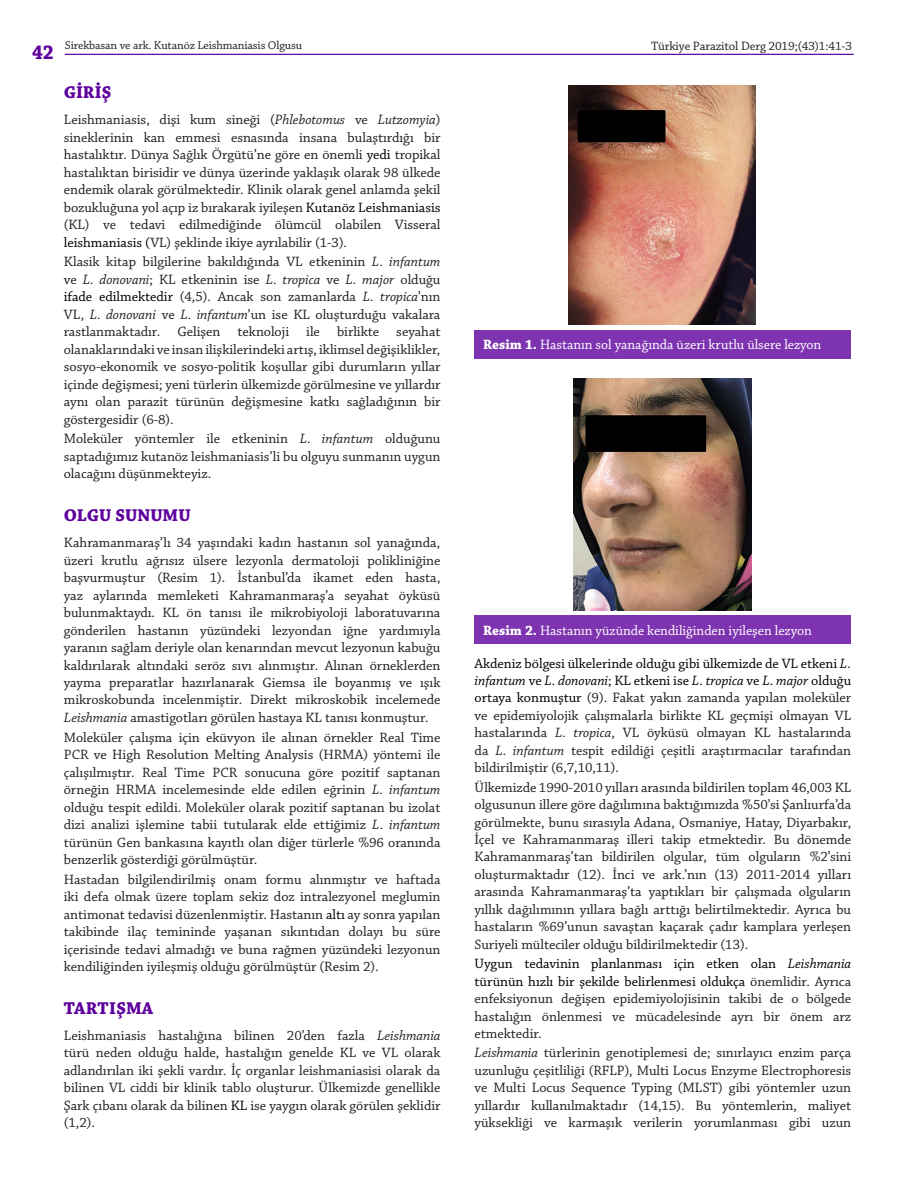
<style>
.page{position:relative;width:915px;height:1191px;background:#fff}
.page>*{position:absolute;margin:0;border:0;box-sizing:border-box;transform-origin:0 0}
.t1{font:700 21px "Chaparral Pro";color:#5e009e;scale:.92 1}
.t2{font:700 18px "Chaparral Pro";color:#5e009e}
.t3{font:14.25px/17.5px "Chaparral Pro";letter-spacing:-.005em;color:#231f20;text-align:justify}
.t4{font:14.25px "Chaparral Pro";color:#fff}
.t5{font:12.75px "Chaparral Pro";letter-spacing:-.01em;color:#231f20}
.t6{font:12px "Chaparral Pro";letter-spacing:-.01em;color:#231f20}
.s1{font-style:italic}
.s2{color:#000}
.s3{font-weight:700}
.s4{font-style:italic;color:#000}
</style>
<div class="page">
<hr style="left:65px;top:54px;width:788px;height:1px;background:#5e009e">
<div style="left:474px;top:330px;width:376px;height:28px;background:#7e33b1"></div>
<img style="left:568px;top:86px;width:187px;height:238px">
<div style="left:474px;top:615px;width:376px;height:29px;background:#7e33b1"></div>
<img style="left:573px;top:379px;width:178px;height:231px">
<p class="t6" style="left:65px;top:39px;width:238px">Sirekbasan ve ark. Kutanöz Leishmaniasis Olgusu</p>
<h1 class="t1" style="left:32px;top:40px;width:25px">42</h1>
<p class="t5" style="left:650px;top:39px;width:203px">Türkiye Parazitol Derg 2019;(43)1:41-3</p>
<p class="t2" style="left:64px;top:82px;width:49px">GİRİŞ</p>
<p class="t3" style="left:64px;top:112px;width:378px">Leishmaniasis, dişi kum sineği (<span class="s1">Phlebotomus</span> ve <span class="s1">Lutzomyia</span>) sineklerinin kan emmesi esnasında insana bulaştırdığı bir hastalıktır. Dünya Sağlık Örgütü’ne göre en önemli <span class="s2">yedi</span> tropikal hastalıktan birisidir ve dünya üzerinde yaklaşık olarak 98 ülkede endemik olarak görülmektedir. Klinik olarak genel anlamda şekil bozukluğuna yol açıp iz bırakarak iyileşen <span class="s2">Kutanöz Leishmaniasis </span>(KL) ve tedavi edilmediğinde ölümcül olabilen Visseral <span class="s2">leishmaniasis (</span>VL) şeklinde ikiye ayrılabilir (1-3).</p>
<p class="t3" style="left:64px;top:254px;width:378px">Klasik kitap bilgilerine bakıldığında VL etkeninin <span class="s1">L. infantum </span>ve <span class="s1">L. donovani</span>; KL etkeninin ise <span class="s1">L. tropica</span> ve <span class="s1">L. major</span> olduğu <span class="s2">ifade edilmektedir</span> (4,5). Ancak son zamanlarda <span class="s1">L. tropica</span>’nın VL, <span class="s1">L. donovani</span> ve <span class="s1">L. infantum</span>’un ise KL oluşturduğu vakalara rastlanmaktadır. Gelişen teknoloji ile birlikte seyahat olanaklarındaki ve insan ilişkilerindeki artış, iklimsel değişiklikler, sosyo-ekonomik ve sosyo-politik koşullar gibi durumların yıllar içinde değişmesi; yeni türlerin ülkemizde görülmesine ve yıllardır aynı olan parazit türünün değişmesine katkı sağladığının bir göstergesidir (6-8).</p>
<p class="t3" style="left:64px;top:431px;width:378px">Moleküler yöntemler ile etkeninin <span class="s1">L. infantum</span> olduğunu saptadığımız kutanöz leishmaniasis’li bu olguyu sunmanın uygun olacağını düşünmekteyiz.</p>
<p class="t2" style="left:64px;top:505px;width:128px">OLGU SUNUMU</p>
<p class="t3" style="left:64px;top:534px;width:378px">Kahramanmaraş’lı 34 yaşındaki kadın hastanın sol yanağında, üzeri krutlu ağrısız ülsere lezyonla dermatoloji polikliniğine başvurmuştur (Resim 1). İstanbul’da ikamet eden hasta, yaz aylarında memleketi Kahramanmaraş’a seyahat öyküsü bulunmaktaydı. KL ön tanısı ile mikrobiyoloji laboratuvarına gönderilen hastanın yüzündeki lezyondan iğne yardımıyla yaranın sağlam deriyle olan kenarından mevcut lezyonun kabuğu kaldırılarak altındaki seröz sıvı alınmıştır. Alınan örneklerden yayma preparatlar hazırlanarak Giemsa ile boyanmış ve ışık mikroskobunda incelenmiştir. Direkt mikroskobik incelemede <span class="s1">Leishmania</span> amastigotları görülen hastaya KL tanısı konmuştur.</p>
<p class="t3" style="left:64px;top:729px;width:378px">Moleküler çalışma için eküvyon ile alınan örnekler Real Time PCR ve High Resolution Melting Analysis (HRMA) yöntemi ile çalışılmıştır. Real Time PCR sonucuna göre pozitif saptanan örneğin HRMA incelemesinde elde edilen eğrinin <span class="s1">L. infantum </span>olduğu tespit edildi. Moleküler olarak pozitif saptanan bu izolat dizi analizi işlemine tabii tutularak elde ettiğimiz <span class="s1">L. infantum </span>türünün Gen bankasına kayıtlı olan diğer türlerle %96 oranında benzerlik gösterdiği görülmüştür.</p>
<p class="t3" style="left:64px;top:871px;width:378px">Hastadan bilgilendirilmiş onam formu alınmıştır ve haftada iki defa olmak üzere toplam sekiz doz intralezyonel meglumin antimonat tedavisi düzenlenmiştir. Hastanın <span class="s2">altı</span> ay sonra yapılan takibinde ilaç temininde yaşanan sıkıntıdan dolayı bu süre içerisinde tedavi almadığı ve buna rağmen yüzündeki lezyonun kendiliğinden iyileşmiş olduğu görülmüştür (Resim 2).</p>
<p class="t2" style="left:64px;top:997px;width:91px">TARTIŞMA</p>
<p class="t3" style="left:64px;top:1027px;width:378px">Leishmaniasis hastalığına bilinen 20’den fazla <span class="s1">Leishmania </span>türü neden olduğu halde, hastalığın genelde KL ve VL olarak adlandırılan iki şekli vardır. İç organlar leishmaniasisi olarak da bilinen VL ciddi bir klinik tablo oluşturur. Ülkemizde genellikle Şark çıbanı olarak da bilinen <span class="s2">KL</span> ise yaygın olarak görülen şeklidir (1,2).</p>
<p class="t4" style="left:483px;top:337px;width:339px"><span class="s3">Resim 1.</span> Hastanın sol yanağında üzeri krutlu ülsere lezyon</p>
<p class="t4" style="left:483px;top:623px;width:330px"><span class="s3">Resim 2.</span> Hastanın yüzünde kendiliğinden iyileşen lezyon</p>
<p class="t3" style="left:474px;top:655px;width:378px"><span class="s2">Akdeniz bölgesi ülkelerinde olduğu gibi ülkemizde de VL etkeni</span> <span class="s4">L. infantum</span> <span class="s2">ve</span> <span class="s4">L. donovani</span><span class="s2">; KL etkeni ise</span> <span class="s4">L. tropica</span> <span class="s2">ve</span> <span class="s4">L. major</span> <span class="s2">olduğu ortaya konmuştur</span> (9). Fakat yakın zamanda yapılan moleküler ve epidemiyolojik çalışmalarla birlikte KL geçmişi olmayan VL hastalarında <span class="s1">L. tropica</span>, VL öyküsü olmayan KL hastalarında da <span class="s1">L. infantum</span> tespit edildiği çeşitli araştırmacılar tarafından bildirilmiştir (6,7,10,11).</p>
<p class="t3" style="left:474px;top:779px;width:378px">Ülkemizde 1990-2010 yılları arasında bildirilen toplam 46,003 KL olgusunun illere göre dağılımına baktığımızda %50’si Şanlıurfa’da görülmekte, bunu sırasıyla Adana, Osmaniye, Hatay, Diyarbakır, İçel ve Kahramanmaraş illeri takip etmektedir. Bu dönemde Kahramanmaraş’tan bildirilen olgular, tüm olguların %2’sini oluşturmaktadır (12). İnci ve ark.’nın (13) 2011-2014 yılları arasında Kahramanmaraş’ta yaptıkları bir çalışmada olguların yıllık dağılımının yıllara bağlı arttığı belirtilmektedir. Ayrıca bu hastaların %69’unun savaştan kaçarak çadır kamplara yerleşen Suriyeli mülteciler olduğu bildirilmektedir (13).</p>
<p class="t3" style="left:474px;top:955px;width:378px"><span class="s2">Uygun tedavinin planlanması için etken olan</span> <span class="s4">Leishmania </span><span class="s2">türünün hızlı bir şekilde belirlenmesi oldukça</span> önemlidir. Ayrıca enfeksiyonun değişen epidemiyolojisinin takibi de o bölgede hastalığın önlenmesi ve mücadelesinde ayrı bir önem arz etmektedir.</p>
<p class="t3" style="left:474px;top:1044px;width:378px"><span class="s1">Leishmania</span> türlerinin genotiplemesi de; sınırlayıcı enzim parça uzunluğu çeşitliliği (RFLP), Multi Locus Enzyme Electrophoresis ve Multi Locus Sequence Typing (MLST) gibi yöntemler uzun yıllardır kullanılmaktadır (14,15). Bu yöntemlerin, maliyet yüksekliği ve karmaşık verilerin yorumlanması gibi uzun</p>
</div>
